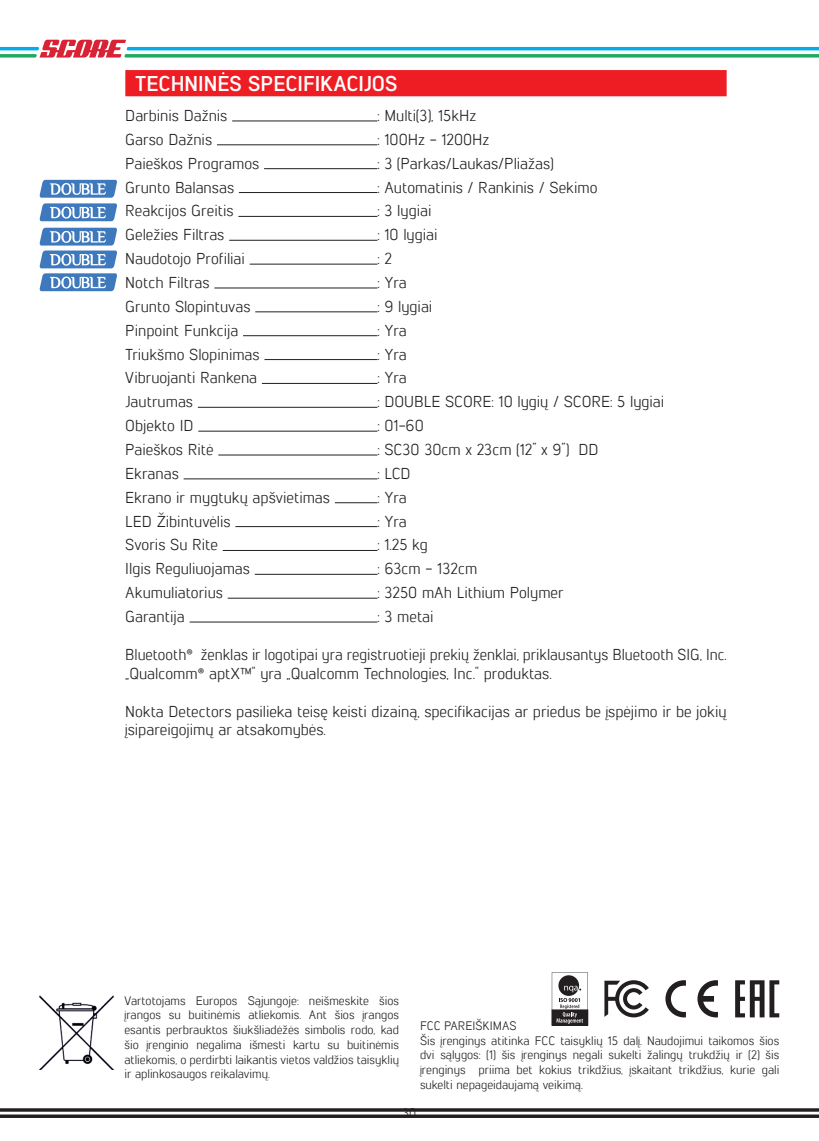
<style>
.page{position:relative;width:819px;height:1141px;background:#fff}
.page>*{position:absolute;margin:0;border:0;box-sizing:border-box;transform-origin:0 0}
.t1{font:700 21.35px "Lintel";color:#fff}
.t2{font:15.75px/18.9px "Lintel";color:#231f20}
.t3{font:12.25px/14.7px "Lintel";color:#231f20;text-align:justify}
.s1{font-family:"Myriad Pro"}
</style>
<div class="page">
<svg style="left:0;top:1108px;width:819px;height:10px"></svg>
<svg style="left:0;top:40px;width:819px;height:18px"></svg>
<div style="left:125px;top:70px;width:601px;height:26px;background:#ee1d23"></div>
<hr style="left:232px;top:121px;width:145px;height:1px;background:#231f20">
<hr style="left:217px;top:145px;width:160px;height:1px;background:#231f20">
<hr style="left:264px;top:168px;width:113px;height:1px;background:#231f20">
<hr style="left:239px;top:192px;width:138px;height:1px;background:#231f20">
<hr style="left:238px;top:216px;width:139px;height:1px;background:#231f20">
<hr style="left:229px;top:240px;width:148px;height:1px;background:#231f20">
<hr style="left:250px;top:264px;width:127px;height:1px;background:#231f20">
<hr style="left:214px;top:288px;width:163px;height:1px;background:#231f20">
<hr style="left:255px;top:312px;width:122px;height:1px;background:#231f20">
<hr style="left:243px;top:335px;width:134px;height:1px;background:#231f20">
<hr style="left:264px;top:359px;width:113px;height:1px;background:#231f20">
<hr style="left:262px;top:383px;width:115px;height:1px;background:#231f20">
<hr style="left:198px;top:407px;width:179px;height:1px;background:#231f20">
<hr style="left:198px;top:431px;width:179px;height:1px;background:#231f20">
<hr style="left:218px;top:455px;width:159px;height:1px;background:#231f20">
<hr style="left:184px;top:479px;width:193px;height:1px;background:#231f20">
<hr style="left:335px;top:502px;width:42px;height:1px;background:#231f20">
<hr style="left:235px;top:526px;width:142px;height:1px;background:#231f20">
<hr style="left:223px;top:550px;width:154px;height:1px;background:#231f20">
<hr style="left:255px;top:574px;width:122px;height:1px;background:#231f20">
<hr style="left:228px;top:598px;width:149px;height:1px;background:#231f20">
<hr style="left:189px;top:622px;width:188px;height:1px;background:#231f20">
<svg style="left:39px;top:180px;width:78px;height:41px"></svg>
<svg style="left:39px;top:228px;width:78px;height:63px"></svg>
<div style="left:551px;top:1010px;width:37px;height:16px;border:1px solid #231f20"></div>
<svg style="left:551px;top:972px;width:37px;height:52px"></svg>
<svg style="left:665px;top:980px;width:21px;height:37px"></svg>
<svg style="left:697px;top:980px;width:21px;height:37px"></svg>
<svg style="left:604px;top:980px;width:44px;height:37px"></svg>
<svg style="left:735px;top:980px;width:44px;height:37px"></svg>
<img style="left:40px;top:996px;width:74px;height:74px">
<h1 class="t1" style="left:135px;top:68px;width:263px">TECHNINĖS SPECIFIKACIJOS</h1>
<p class="t2" style="left:125px;top:105px;width:104px">Darbinis Dažnis</p>
<p class="t2" style="left:377px;top:105px;width:101px">: Multi(3), 15kHz</p>
<p class="t2" style="left:125px;top:129px;width:88px">Garso Dažnis</p>
<p class="t2" style="left:377px;top:129px;width:113px">: 100Hz - 1200Hz</p>
<p class="t2" style="left:125px;top:153px;width:135px">Paieškos Programos</p>
<p class="t2" style="left:377px;top:153px;width:178px">: 3 (Parkas/Laukas/Pliažas)</p>
<p class="t2" style="left:125px;top:177px;width:110px">Grunto Balansas</p>
<p class="t2" style="left:377px;top:177px;width:221px">: Automatinis / Rankinis / Sekimo</p>
<p class="t2" style="left:125px;top:201px;width:110px">Reakcijos Greitis</p>
<p class="t2" style="left:377px;top:201px;width:55px">: 3 lygiai</p>
<p class="t2" style="left:125px;top:225px;width:101px">Geležies Filtras</p>
<p class="t2" style="left:377px;top:225px;width:62px">: 10 lygiai</p>
<p class="t2" style="left:125px;top:249px;width:121px">Naudotojo Profiliai</p>
<p class="t2" style="left:377px;top:249px;width:16px">: 2</p>
<p class="t2" style="left:125px;top:272px;width:86px">Notch Filtras</p>
<p class="t2" style="left:377px;top:272px;width:31px">: Yra</p>
<p class="t2" style="left:125px;top:296px;width:127px">Grunto Slopintuvas</p>
<p class="t2" style="left:377px;top:296px;width:56px">: 9 lygiai</p>
<p class="t2" style="left:125px;top:320px;width:114px">Pinpoint Funkcija</p>
<p class="t2" style="left:377px;top:320px;width:31px">: Yra</p>
<p class="t2" style="left:125px;top:344px;width:136px">Triukšmo Slopinimas</p>
<p class="t2" style="left:377px;top:344px;width:31px">: Yra</p>
<p class="t2" style="left:125px;top:368px;width:133px">Vibruojanti Rankena</p>
<p class="t2" style="left:377px;top:368px;width:31px">: Yra</p>
<p class="t2" style="left:125px;top:392px;width:69px">Jautrumas</p>
<p class="t2" style="left:377px;top:392px;width:288px">: DOUBLE SCORE: 10 lygių / SCORE: 5 lygiai</p>
<p class="t2" style="left:125px;top:416px;width:70px">Objekto ID</p>
<p class="t2" style="left:377px;top:416px;width:48px">: 01-60</p>
<p class="t2" style="left:125px;top:439px;width:90px">Paieškos Ritė</p>
<p class="t2" style="left:377px;top:439px;width:223px">: SC30 30cm x 23cm (12” x 9”) DD</p>
<p class="t2" style="left:125px;top:463px;width:55px">Ekranas</p>
<p class="t2" style="left:377px;top:463px;width:35px">: LCD</p>
<p class="t2" style="left:125px;top:487px;width:206px">Ekrano ir mygtukų apšvietimas</p>
<p class="t2" style="left:377px;top:487px;width:31px">: Yra</p>
<p class="t2" style="left:125px;top:511px;width:107px">LED Žibintuvėlis</p>
<p class="t2" style="left:377px;top:511px;width:31px">: Yra</p>
<p class="t2" style="left:125px;top:535px;width:94px">Svoris Su Rite</p>
<p class="t2" style="left:377px;top:535px;width:52px">: 1.25 kg</p>
<p class="t2" style="left:125px;top:559px;width:126px">Ilgis Reguliuojamas</p>
<p class="t2" style="left:377px;top:559px;width:101px">: 63cm - 132cm</p>
<p class="t2" style="left:125px;top:583px;width:99px">Akumuliatorius</p>
<p class="t2" style="left:377px;top:583px;width:188px">: 3250 mAh Lithium Polymer</p>
<p class="t2" style="left:125px;top:606px;width:61px">Garantija</p>
<p class="t2" style="left:377px;top:606px;width:57px">: 3 metai</p>
<p class="t2" style="left:125px;top:644px;width:602px">Bluetooth<span class="s1">®</span> ženklas ir logotipai yra registruotieji prekių ženklai, priklausantys Bluetooth SIG, Inc. „Qualcomm<span class="s1">®</span> aptX™“ yra „Qualcomm Technologies, Inc.“ produktas.</p>
<p class="t2" style="left:125px;top:701px;width:602px">Nokta Detectors pasilieka teisę keisti dizainą, specifikacijas ar priedus be įspėjimo ir be jokių įsipareigojimų ar atsakomybės.</p>
<p class="t3" style="left:124px;top:993px;width:276px">Vartotojams Europos Sąjungoje: neišmeskite šios įrangos su buitinėmis atliekomis. Ant šios įrangos esantis perbrauktos šiukšliadėžės simbolis rodo, kad šio įrenginio negalima išmesti kartu su buitinėmis atliekomis, o perdirbti laikantis vietos valdžios taisyklių ir aplinkosaugos reikalavimų.</p>
<p class="t3" style="left:420px;top:1018px;width:361px;text-align:left">FCC PAREIŠKIMAS<br>Šis įrenginys atitinka FCC taisyklių 15 dalį. Naudojimui taikomos šios dvi sąlygos: (1) šis įrenginys negali sukelti žalingų trukdžių ir (2) šis įrenginys priima bet kokius trikdžius, įskaitant trikdžius, kurie gali sukelti nepageidaujamą veikimą.</p>
<p class="t3" style="left:403px;top:1105px;width:15px">30</p>
</div>
